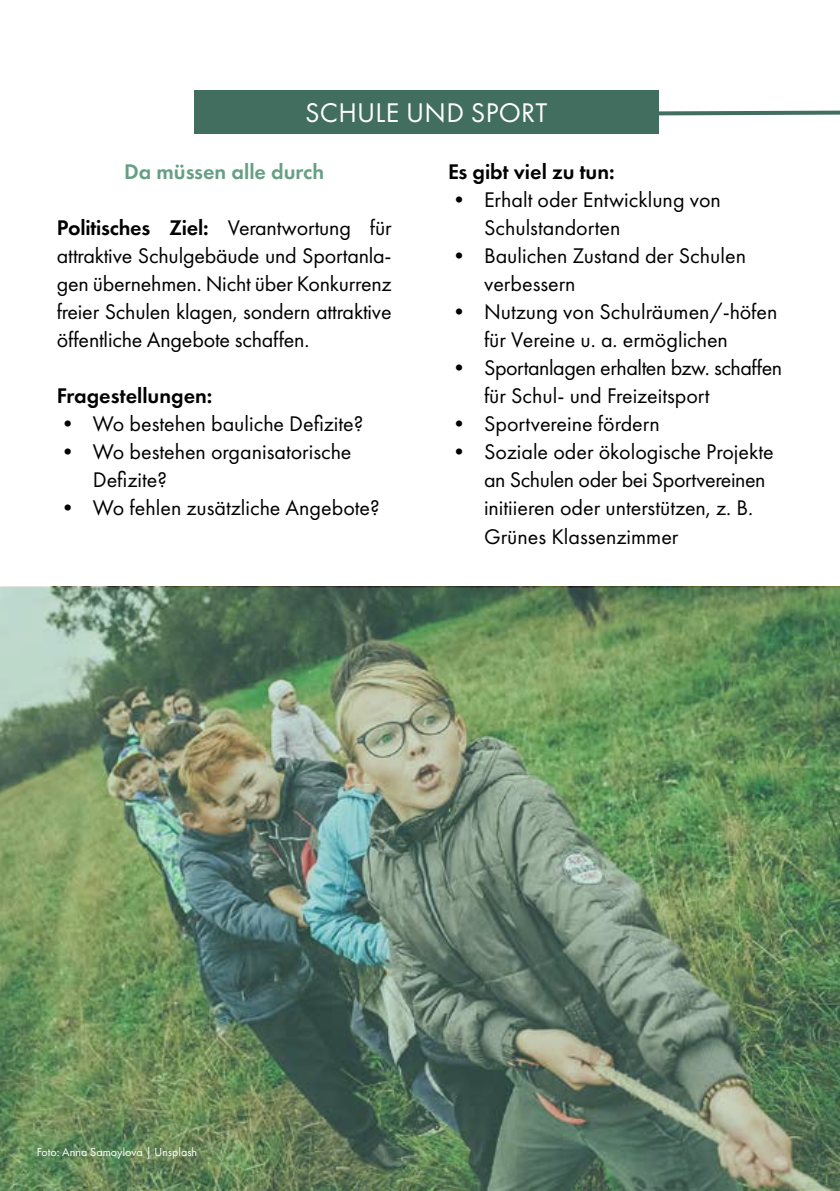
<style>
.page{position:relative;width:840px;height:1191px;background:#fff}
.page>*{position:absolute;margin:0;border:0;box-sizing:border-box;transform-origin:0 0}
.t1{font:28px "Futura PT";letter-spacing:.01em;color:#fff}
.t2{font:22px/28px "Futura PT";color:#000}
.t3{font:22px/28px "Futura PT";letter-spacing:-.02em;color:#000}
.t4{font:600 22px "Futura PT";color:#000}
.t5{font:600 22px "Futura PT";color:#659f84}
.t6{font:12px "Futura PT";color:#fff}
.s1{font-weight:600}
</style>
<div class="page">
<div style="left:194px;top:91px;width:464px;height:43px;background:#426e5f"></div>
<svg style="left:658px;top:107px;width:181px;height:10px"></svg>
<img style="left:0;top:587px;width:839px;height:604px">
<p class="t1" style="left:305px;top:96px;width:244px">SCHULE UND SPORT</p>
<p class="t5" style="left:124px;top:158px;width:201px">Da müssen alle durch</p>
<p class="t2" style="left:57px;top:214px;width:336px;text-align:justify"><span class="s1">Politisches Ziel:</span> Verantwortung für attraktive Schulgebäude und Sportanla&shy;gen übernehmen. Nicht über Konkurrenz freier Schulen klagen, sondern attraktive öffentliche Angebote schaffen.</p>
<p class="t4" style="left:57px;top:382px;width:157px">Fragestellungen:</p>
<p class="t2" style="left:57px;top:410px;width:308px">• Wo bestehen bauliche Defizite?</p>
<p class="t2" style="left:93px;top:438px;width:260px;text-indent:-36px">• Wo bestehen organisatorische<br>Defizite?</p>
<p class="t2" style="left:57px;top:494px;width:324px">• Wo fehlen zusätzliche Angebote?</p>
<p class="t4" style="left:448px;top:158px;width:168px">Es gibt viel zu tun:</p>
<p class="t2" style="left:483px;top:186px;width:238px;text-indent:-36px">• Erhalt oder Entwicklung von<br>Schulstandorten</p>
<p class="t2" style="left:483px;top:242px;width:263px;text-indent:-36px">• Baulichen Zustand der Schulen verbessern</p>
<p class="t2" style="left:483px;top:298px;width:295px;text-indent:-36px">• Nutzung von Schulräumen/-höfen für Vereine u. a. ermöglichen</p>
<p class="t3" style="left:483px;top:354px;width:299px;text-indent:-36px">• Sportanlagen erhalten bzw. schaffen für Schul- und Freizeitsport</p>
<p class="t2" style="left:448px;top:410px;width:213px">• Sportvereine fördern</p>
<p class="t2" style="left:483px;top:438px;width:291px;text-indent:-36px">• Soziale oder ökologische Projekte an Schulen oder bei Sportvereinen initiieren oder unterstützen, z. B.<br>Grünes Klassenzimmer</p>
<p class="t6" style="left:37px;top:1145px;width:162px">Foto: Anna Samoylova | Unsplash</p>
</div>
